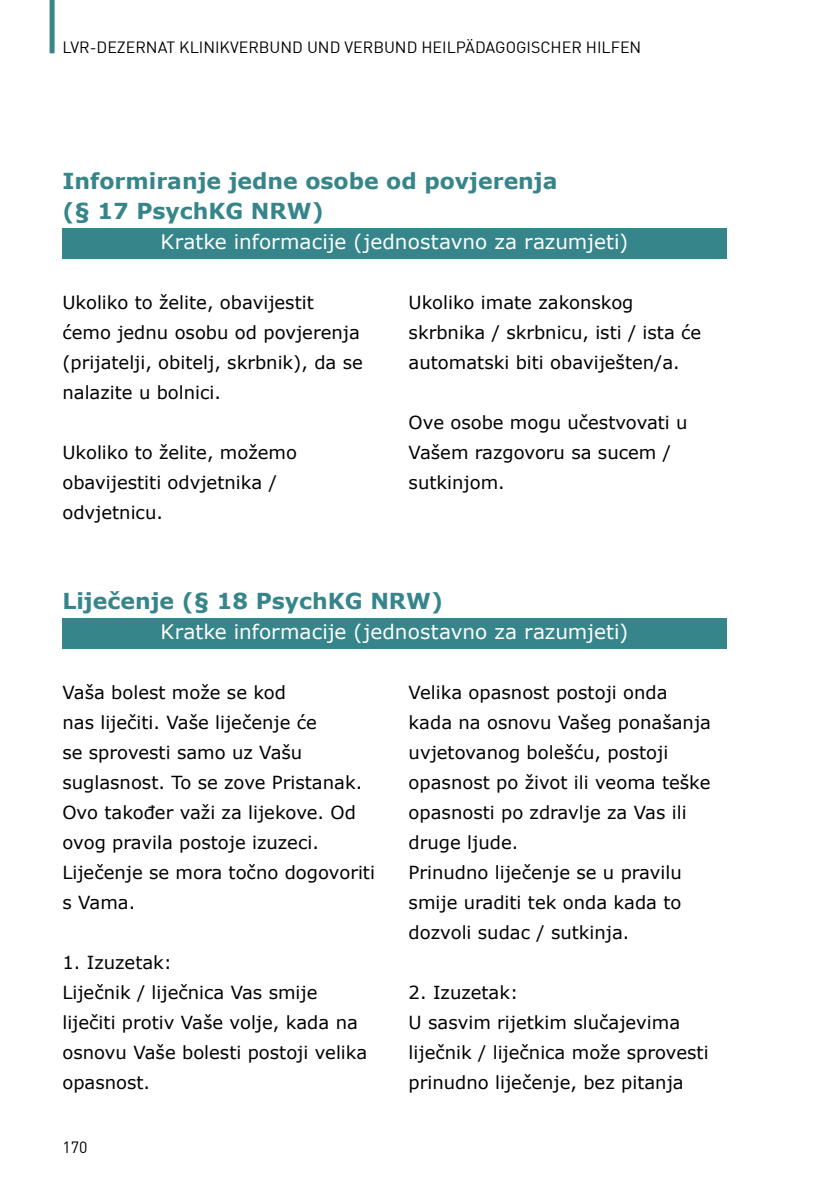
<style>
.page{position:relative;width:840px;height:1191px;background:#fff}
.page>*{position:absolute;margin:0;border:0;box-sizing:border-box;transform-origin:0 0}
.aaa_headline_2_ebene{font:700 22px/30px "Verdana";color:#35858a}
.aaa_headline_3_ebene{font:20px "Verdana";color:#fff}
.Grundtext_Kopie{font:18px/30px "Verdana";color:#000}
.t1{font:16px "DIN";color:#000}
</style>
<div class="page">
<div style="left:50px;top:0;width:5px;height:53px;background:#35858a"></div>
<div style="left:62px;top:228px;width:664px;height:31px;background:#35858a"></div>
<div style="left:62px;top:618px;width:664px;height:31px;background:#35858a"></div>
<p class="t1" style="left:62px;top:37px;width:580px">LVR-DEZERNAT KLINIKVERBUND UND VERBUND HEILPÄDAGOGISCHER HILFEN</p>
<p class="aaa_headline_2_ebene" style="left:62px;top:165px;width:496px">Informiranje jedne osobe od povjerenja (§ 17 PsychKG NRW)</p>
<p class="aaa_headline_3_ebene" style="left:160px;top:228px;width:469px">Kratke informacije (jednostavno za razumjeti)</p>
<p class="Grundtext_Kopie" style="left:62px;top:287px;width:302px">Ukoliko to želite, obavijestit ćemo jednu osobu od povjerenja (prijatelji, obitelj, skrbnik), da se nalazite u bolnici.</p>
<p class="Grundtext_Kopie" style="left:62px;top:437px;width:236px">Ukoliko to želite, možemo obavijestiti odvjetnika / odvjetnicu.</p>
<p class="Grundtext_Kopie" style="left:408px;top:287px;width:294px">Ukoliko imate zakonskog skrbnika / skrbnicu, isti / ista će automatski biti obaviješten/a.</p>
<p class="Grundtext_Kopie" style="left:408px;top:407px;width:280px">Ove osobe mogu učestvovati u<br>Vašem razgovoru sa sucem / sutkinjom.</p>
<p class="aaa_headline_2_ebene" style="left:62px;top:585px;width:382px">Liječenje (§ 18 PsychKG NRW)</p>
<p class="aaa_headline_3_ebene" style="left:160px;top:618px;width:469px">Kratke informacije (jednostavno za razumjeti)</p>
<p class="Grundtext_Kopie" style="left:62px;top:677px;width:301px">Vaša bolest može se kod<br>nas liječiti. Vaše liječenje će<br>se sprovesti samo uz Vašu suglasnost. To se zove Pristanak.<br>Ovo također važi za lijekove. Od ovog pravila postoje izuzeci.</p>
<p class="Grundtext_Kopie" style="left:62px;top:857px;width:314px">Liječenje se mora točno dogovoriti s Vama.</p>
<p class="Grundtext_Kopie" style="left:62px;top:947px;width:111px">1. Izuzetak:</p>
<p class="Grundtext_Kopie" style="left:62px;top:977px;width:306px">Liječnik / liječnica Vas smije liječiti protiv Vaše volje, kada na osnovu Vaše bolesti postoji velika opasnost.</p>
<p class="t1" style="left:62px;top:1137px;width:27px">170</p>
<p class="Grundtext_Kopie" style="left:408px;top:677px;width:304px">Velika opasnost postoji onda kada na osnovu Vašeg ponašanja uvjetovanog bolešću, postoji opasnost po život ili veoma teške opasnosti po zdravlje za Vas ili druge ljude.</p>
<p class="Grundtext_Kopie" style="left:408px;top:857px;width:274px;text-align:justify">Prinudno liječenje se u pravilu smije uraditi tek onda kada to dozvoli sudac / sutkinja.</p>
<p class="Grundtext_Kopie" style="left:408px;top:977px;width:111px">2. Izuzetak:</p>
<p class="Grundtext_Kopie" style="left:408px;top:1007px;width:301px">U sasvim rijetkim slučajevima liječnik / liječnica može sprovesti prinudno liječenje, bez pitanja</p>
</div>
